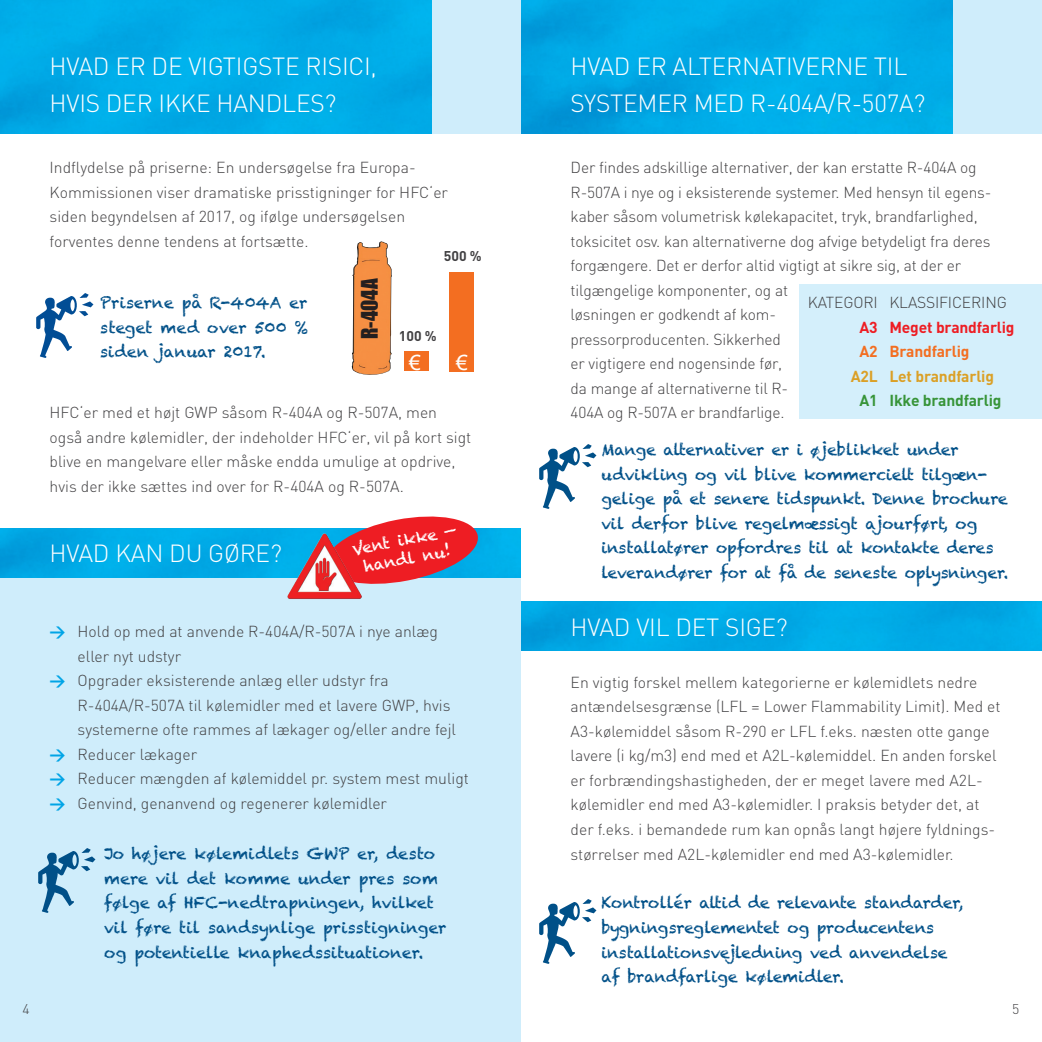
<style>
.page{position:relative;width:1042px;height:1042px;background:#fff}
.page>*{position:absolute;margin:0;border:0;box-sizing:border-box;transform-origin:0 0}
.t1{font:300 24.5px/36.8px "DIN";letter-spacing:-.01em;color:#fff}
.t2{font:21px "Impact";color:#231f20}
.t3{font:21px "Arial";color:#fff}
.t4{font:300 15.75px/24.5px "DIN";color:#414042}
.t5{font:15.75px/24.5px "Chalkduster";letter-spacing:-.01em;color:#005088}
.t6{font:700 15.75px "DIN";letter-spacing:-.01em;color:#ee1d23}
.t7{font:15.75px/18.9px "Chalkduster";color:#fff;text-align:center}
.t8{font:700 15.75px "DIN";letter-spacing:-.01em;color:#dba026}
.t9{font:700 15.75px "DIN";letter-spacing:-.01em;color:#379438}
.t10{font:700 15.75px "DIN";letter-spacing:-.01em;color:#f36e21}
.t11{font:700 14px "DIN";color:#414042}
.t12{font:300 14px "DIN";color:#414042}
.s1{font-weight:700;color:#00a4e6}
</style>
<div class="page">
<div style="left:0;top:0;width:1042px;height:134px;background:#cfedfb"></div>
<div style="left:0;top:532px;width:521px;height:510px;background:#cfedfb"></div>
<img style="left:0;top:0;width:432px;height:134px">
<img style="left:38px;top:848px;width:58px;height:65px">
<img style="left:0;top:528px;width:521px;height:49px">
<svg style="left:323px;top:516px;width:158px;height:68px"></svg>
<img style="left:286px;top:532px;width:76px;height:67px">
<img style="left:521px;top:0;width:431px;height:134px">
<img style="left:36px;top:293px;width:58px;height:65px">
<div style="left:404px;top:351px;width:25px;height:20px;background:#f36e21"></div>
<div style="left:449px;top:272px;width:25px;height:99px;background:#f36e21"></div>
<img style="left:351px;top:241px;width:41px;height:134px">
<img style="left:521px;top:601px;width:521px;height:49px">
<div style="left:799px;top:284px;width:243px;height:134px;background:#d4effb"></div>
<img style="left:539px;top:899px;width:58px;height:65px">
<img style="left:539px;top:444px;width:58px;height:65px">
<h1 class="t1" style="left:50px;top:48px;width:329px">HVAD ER DE VIGTIGSTE RISICI,<br>HVIS DER IKKE HANDLES?</h1>
<p class="t4" style="left:50px;top:155px;width:400px">Indflydelse på priserne: En undersøgelse fra Europa-Kommissionen viser dramatiske prisstigninger for HFC‘er siden begyndelsen af 2017, og ifølge undersøgelsen forventes denne tendens at fortsætte.</p>
<p class="t5" style="left:100px;top:290px;width:209px;text-align:justify">Priserne på R-404A er steget med over 500 % siden januar 2017.</p>
<h2 class="t2" style="left:353px;top:339px;width:62px;rotate:-90deg">R-404A</h2>
<p class="t11" style="left:444px;top:247px;width:39px">500 %</p>
<p class="t11" style="left:399px;top:327px;width:39px">100 %</p>
<h2 class="t3" style="left:409px;top:349px;width:13px">€</h2>
<h2 class="t3" style="left:456px;top:349px;width:13px">€</h2>
<p class="t4" style="left:50px;top:400px;width:423px">HFC‘er med et højt GWP såsom R-404A og R-507A, men også andre kølemidler, der indeholder HFC‘er, vil på kort sigt blive en mangelvare eller måske endda umulige at opdrive, hvis der ikke sættes ind over for R-404A og R-507A.</p>
<h1 class="t1" style="left:50px;top:535px;width:234px">HVAD KAN DU GØRE?</h1>
<p class="t7" style="left:350px;top:541px;width:106px;rotate:-11deg">Vent ikke — handl nu!</p>
<p class="t4" style="left:50px;top:619px;width:390px"><span class="s1">&gt;</span> Hold op med at anvende R-404A/R-507A i nye anlæg</p>
<p class="t4" style="left:78px;top:643px;width:105px">eller nyt udstyr</p>
<p class="t4" style="left:50px;top:668px;width:341px"><span class="s1">&gt;</span> Opgrader eksisterende anlæg eller udstyr fra</p>
<p class="t4" style="left:78px;top:692px;width:374px">R-404A/R-507A til kølemidler med et lavere GWP, hvis</p>
<p class="t4" style="left:78px;top:717px;width:380px">systemerne ofte rammes af lækager og/eller andre fejl</p>
<p class="t4" style="left:50px;top:742px;width:149px"><span class="s1">&gt;</span> Reducer lækager</p>
<p class="t4" style="left:50px;top:766px;width:421px"><span class="s1">&gt;</span> Reducer mængden af kølemiddel pr. system mest muligt</p>
<p class="t4" style="left:50px;top:791px;width:339px"><span class="s1">&gt;</span> Genvind, genanvend og regenerer kølemidler</p>
<p class="t5" style="left:104px;top:842px;width:344px">Jo højere kølemidlets GWP er, desto mere vil det komme under pres som følge af HFC-nedtrapningen, hvilket vil føre til sandsynlige prisstigninger og potentielle knaphedssituationer.</p>
<h1 class="t1" style="left:570px;top:48px;width:356px">HVAD ER ALTERNATIVERNE TIL<br>SYSTEMER MED R-404A/R-507A?</h1>
<p class="t4" style="left:570px;top:155px;width:422px">Der findes adskillige alternativer, der kan erstatte R-404A og R-507A i nye og i eksisterende systemer. Med hensyn til egens&shy;kaber såsom volumetrisk kølekapacitet, tryk, brandfarlighed, toksicitet osv. kan alternativerne dog afvige betydeligt fra deres forgængere. Det er derfor altid vigtigt at sikre sig, at der er tilgængelige komponenter, og at<br>løsningen er godkendt af kom-<br>pressorproducenten. Sikkerhed<br>er vigtigere end nogensinde før,<br>da mange af alternativerne til R-<br>404A og R-507A er brandfarlige.</p>
<p class="t4" style="left:808px;top:290px;width:20px">Kategori</p>
<p class="t6" style="left:859px;top:317px;width:20px">A3</p>
<p class="t10" style="left:859px;top:341px;width:20px">A2</p>
<p class="t8" style="left:850px;top:366px;width:29px">A2L</p>
<p class="t9" style="left:859px;top:390px;width:20px">A1</p>
<p class="t4" style="left:889px;top:290px;width:19px">Klassificering</p>
<p class="t6" style="left:889px;top:317px;width:127px">Meget brandfarlig</p>
<p class="t10" style="left:889px;top:341px;width:82px">Brandfarlig</p>
<p class="t8" style="left:889px;top:366px;width:106px">Let brandfarlig</p>
<p class="t9" style="left:889px;top:390px;width:114px">Ikke brandfarlig</p>
<p class="t5" style="left:601px;top:437px;width:408px">Mange alternativer er i øjeblikket under udvikling og vil blive kommercielt tilgæn&shy;gelige på et senere tidspunkt. Denne brochure vil derfor blive regelmæssigt ajourført, og installatører opfordres til at kontakte deres leverandører for at få de seneste oplysninger.</p>
<h1 class="t1" style="left:570px;top:608px;width:219px">HVAD VIL DET SIGE?</h1>
<p class="t4" style="left:570px;top:670px;width:431px">En vigtig forskel mellem kategorierne er kølemidlets nedre antændelsesgrænse (LFL = Lower Flammability Limit). Med et A3-kølemiddel såsom R-290 er LFL f.eks. næsten otte gange lavere (i kg/m3) end med et A2L-kølemiddel. En anden forskel er forbrændingshastigheden, der er meget lavere med A2L&shy;kølemidler end med A3-kølemidler. I praksis betyder det, at der f.eks. i bemandede rum kan opnås langt højere fyldnings&shy;størrelser med A2L-kølemidler end med A3-kølemidler.</p>
<p class="t5" style="left:601px;top:891px;width:363px">Kontrollér altid de relevante standarder, bygningsreglementet og producentens installationsvejledning ved anvendelse af brandfarlige kølemidler.</p>
<p class="t12" style="left:23px;top:1000px;width:9px">4</p>
<p class="t12" style="left:1012px;top:1000px;width:9px">5</p>
</div>
